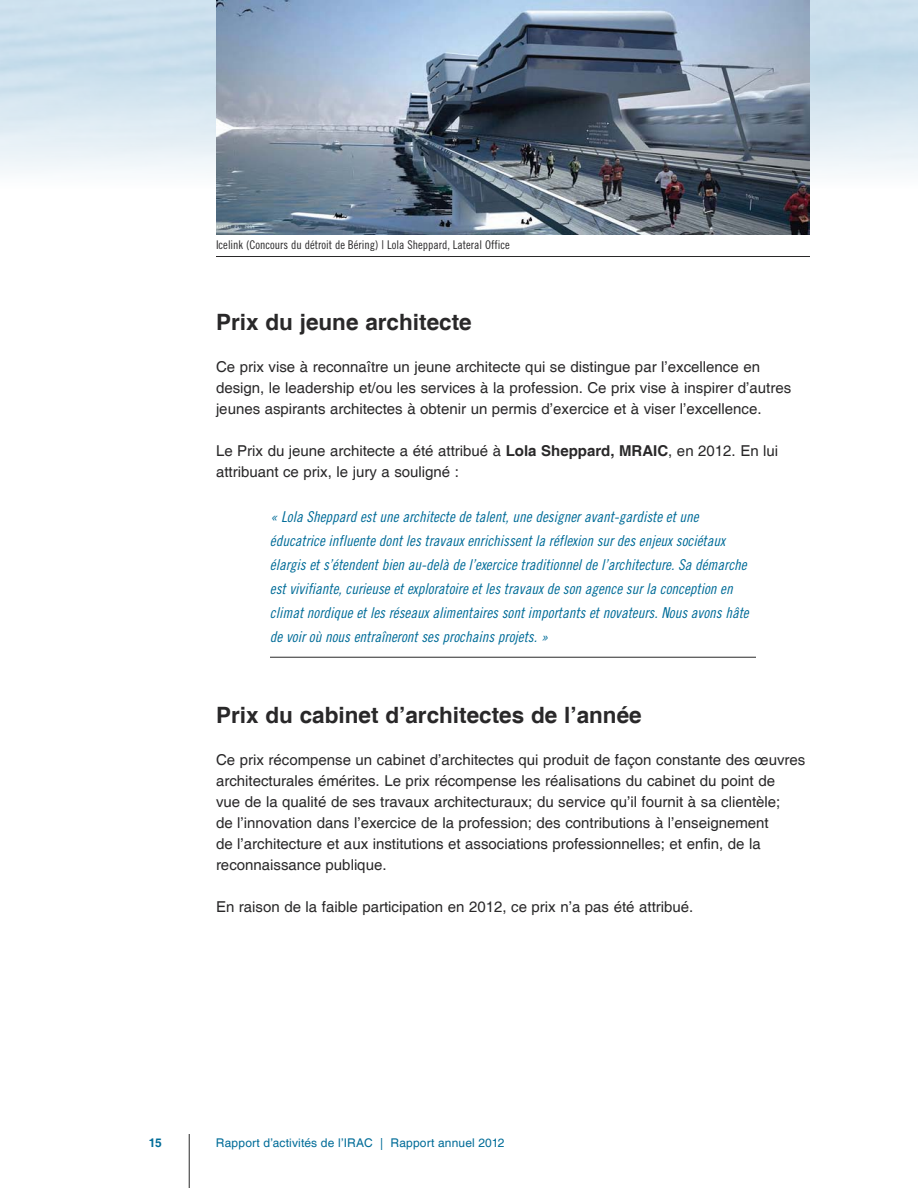
<style>
.page{position:relative;width:918px;height:1188px;background:#fff}
.page>*{position:absolute;margin:0;border:0;box-sizing:border-box;transform-origin:0 0}
.t1{font:700 22.5px "Helvetica";color:#292829}
.t2{font:15px/21px "Helvetica";color:#292829}
.t3{font:15px/24px "Trade Gothic Cond Eighteen Obl";color:#006c98}
.t4{font:12px "Trade Gothic Cond Eighteen";color:#292829}
.t5{font:12px "Helvetica";letter-spacing:.01em;color:#006c98}
.t6{font:700 12px "Helvetica";color:#006c98}
.s1{font-weight:700}
</style>
<div class="page">
<hr style="left:189px;top:1134px;width:1px;height:54px;background:#292829">
<hr style="left:270px;top:657px;width:486px;height:1px;background:#292829">
<img style="left:216px;top:0;width:594px;height:234px">
<hr style="left:216px;top:256px;width:594px;height:1px;background:#292829">
<p class="t4" style="left:216px;top:237px;width:295px">Icelink (Concours du détroit de Béring) | Lola Sheppard, Lateral Office</p>
<h1 class="t1" style="left:216px;top:308px;width:257px">Prix du jeune architecte</h1>
<p class="t2" style="left:216px;top:357px;width:577px">Ce prix vise à reconnaître un jeune architecte qui se distingue par l’excellence en design, le leadership et/ou les services à la profession. Ce prix vise à inspirer d’autres jeunes aspirants architectes à obtenir un permis d’exercice et à viser l’excellence.</p>
<p class="t2" style="left:216px;top:441px;width:564px">Le Prix du jeune architecte a été attribué à <span class="s1">Lola Sheppard, MRAIC</span>, en 2012. En lui attribuant ce prix, le jury a souligné :</p>
<p class="t3" style="left:270px;top:504px;width:480px">« Lola Sheppard est une architecte de talent, une designer avant-gardiste et une éducatrice influente dont les travaux enrichissent la réflexion sur des enjeux sociétaux élargis et s’étendent bien au-delà de l’exercice traditionnel de l’architecture. Sa démarche est vivifiante, curieuse et exploratoire et les travaux de son agence sur la conception en climat nordique et les réseaux alimentaires sont importants et novateurs. Nous avons hâte de voir où nous entraîneront ses prochains projets. »</p>
<h1 class="t1" style="left:216px;top:701px;width:427px">Prix du cabinet d’architectes de l’année</h1>
<p class="t2" style="left:216px;top:750px;width:591px">Ce prix récompense un cabinet d’architectes qui produit de façon constante des œuvres architecturales émérites. Le prix récompense les réalisations du cabinet du point de<br>vue de la qualité de ses travaux architecturaux; du service qu’il fournit à sa clientèle;<br>de l’innovation dans l’exercice de la profession; des contributions à l’enseignement<br>de l’architecture et aux institutions et associations professionnelles; et enfin, de la reconnaissance publique.</p>
<p class="t2" style="left:216px;top:897px;width:479px">En raison de la faible participation en 2012, ce prix n’a pas été attribué.</p>
<p class="t6" style="left:149px;top:1135px;width:15px">15</p>
<p class="t5" style="left:216px;top:1136px;width:290px">Rapport d’activités de l’IRAC | Rapport annuel 2012</p>
</div>
